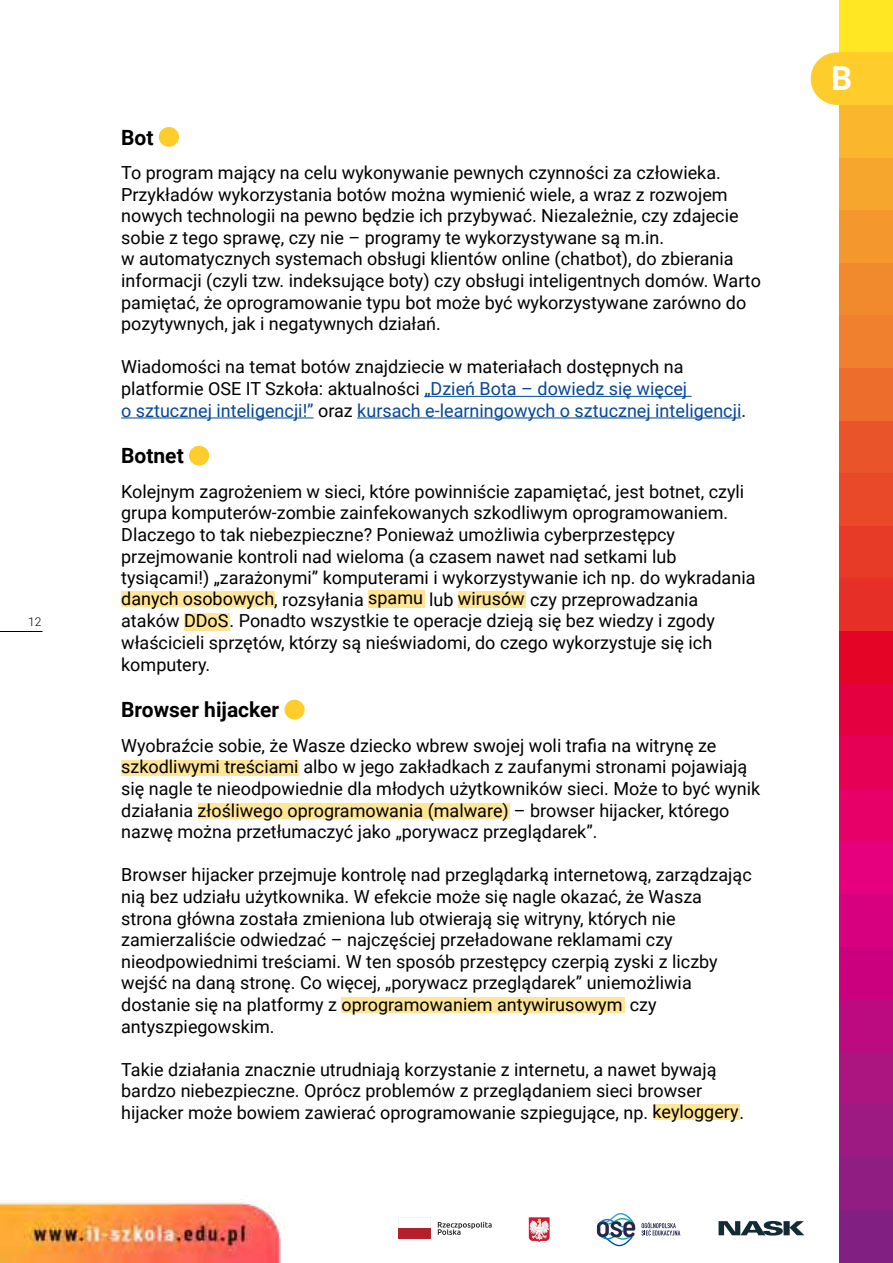
<style>
.page{position:relative;width:893px;height:1263px;background:#fff}
.page>*{position:absolute;margin:0;border:0;box-sizing:border-box;transform-origin:0 0}
.t1{font:700 33px "Roboto";color:#fff}
.t2{font:700 21px "Roboto";color:#000}
.t3{font:18px/21.6px "Roboto";color:#000}
.t4{font:300 12px "Roboto";color:#000}
.s1{color:#054798}
</style>
<div class="page">
<img style="left:1px;top:1184px;width:839px;height:79px">
<svg style="left:719px;top:1221px;width:85px;height:14px"></svg>
<svg style="left:438px;top:1221px;width:54px;height:14px"></svg>
<svg style="left:398px;top:1217px;width:33px;height:22px"></svg>
<svg style="left:642px;top:1222px;width:38px;height:13px"></svg>
<svg style="left:597px;top:1213px;width:39px;height:33px"></svg>
<svg style="left:529px;top:1217px;width:21px;height:25px"></svg>
<div style="left:840px;top:1243px;width:53px;height:20px;background:#812082"></div>
<hr style="left:0;top:631px;width:43px;height:1px;background:#000">
<div style="left:840px;top:0;width:53px;height:53px;background:#ffe723"></div>
<div style="left:840px;top:53px;width:53px;height:52px;background:#fecc2b"></div>
<div style="left:840px;top:105px;width:53px;height:53px;background:#fab62d"></div>
<div style="left:840px;top:158px;width:53px;height:52px;background:#f7a62d"></div>
<div style="left:840px;top:210px;width:53px;height:53px;background:#f4982d"></div>
<div style="left:840px;top:263px;width:53px;height:53px;background:#f1892d"></div>
<div style="left:840px;top:316px;width:53px;height:52px;background:#f0802d"></div>
<div style="left:840px;top:368px;width:53px;height:53px;background:#ed6e2c"></div>
<div style="left:840px;top:421px;width:53px;height:52px;background:#ea542a"></div>
<div style="left:840px;top:473px;width:53px;height:53px;background:#e94929"></div>
<div style="left:840px;top:526px;width:53px;height:53px;background:#e73b28"></div>
<div style="left:840px;top:579px;width:53px;height:52px;background:#e63027"></div>
<div style="left:840px;top:631px;width:53px;height:53px;background:#e40425"></div>
<div style="left:840px;top:684px;width:53px;height:52px;background:#e40040"></div>
<div style="left:840px;top:736px;width:53px;height:53px;background:#e50056"></div>
<div style="left:840px;top:789px;width:53px;height:53px;background:#e60068"></div>
<div style="left:840px;top:842px;width:53px;height:52px;background:#e6007d"></div>
<div style="left:840px;top:894px;width:53px;height:53px;background:#d7007e"></div>
<div style="left:840px;top:947px;width:53px;height:52px;background:#ca007f"></div>
<div style="left:840px;top:999px;width:53px;height:53px;background:#bc0a80"></div>
<div style="left:840px;top:1052px;width:53px;height:53px;background:#ac1480"></div>
<div style="left:840px;top:1105px;width:53px;height:52px;background:#9c1a81"></div>
<div style="left:840px;top:1157px;width:53px;height:53px;background:#901d81"></div>
<div style="left:840px;top:1210px;width:53px;height:52px;background:#812082"></div>
<hr style="left:424px;top:396px;width:268px;height:1px;background:#054798">
<hr style="left:121px;top:417px;width:193px;height:1px;background:#054798">
<hr style="left:357px;top:417px;width:384px;height:1px;background:#054798">
<div style="left:159px;top:127px;width:20px;height:20px;background:#fecc2b;border-radius:50%"></div>
<div style="left:189px;top:446px;width:20px;height:20px;background:#fecc2b;border-radius:50%"></div>
<div style="left:121px;top:592px;width:153px;height:15px;background:#ffe596"></div>
<div style="left:368px;top:591px;width:57px;height:17px;background:#ffe596"></div>
<div style="left:458px;top:591px;width:68px;height:17px;background:#ffe596"></div>
<div style="left:184px;top:614px;width:46px;height:17px;background:#ffe596"></div>
<div style="left:284px;top:700px;width:21px;height:19px;background:#fecc2b;border-radius:50%"></div>
<div style="left:121px;top:760px;width:178px;height:15px;background:#ffe596"></div>
<div style="left:198px;top:803px;width:311px;height:16px;background:#ffe596"></div>
<div style="left:342px;top:997px;width:283px;height:16px;background:#ffe596"></div>
<div style="left:653px;top:1104px;width:86px;height:16px;background:#ffe596"></div>
<div style="left:811px;top:52px;width:82px;height:53px;background:#fecc2b;border-radius:26px"></div>
<p class="t4" style="left:28px;top:614px;width:15px">12</p>
<p class="t2" style="left:121px;top:122px;width:34px">Bot</p>
<p class="t3" style="left:121px;top:161px;width:641px">To program mający na celu wykonywanie pewnych czynności za człowieka.<br>Przykładów wykorzystania botów można wymienić wiele, a wraz z rozwojem nowych technologii na pewno będzie ich przybywać. Niezależnie, czy zdajecie sobie z tego sprawę, czy nie – programy te wykorzystywane są m.in.<br>w automatycznych systemach obsługi klientów online (chatbot), do zbierania informacji (czyli tzw. indeksujące boty) czy obsługi inteligentnych domów. Warto pamiętać, że oprogramowanie typu bot może być wykorzystywane zarówno do pozytywnych, jak i negatywnych działań.</p>
<p class="t3" style="left:121px;top:356px;width:626px">Wiadomości na temat botów znajdziecie w materiałach dostępnych na platformie OSE IT Szkoła: aktualności <span class="s1">„Dzień Bota – dowiedz się więcej<br>o sztucznej inteligencji!”</span> oraz <span class="s1">kursach e-learningowych o sztucznej inteligencji</span>.</p>
<p class="t2" style="left:121px;top:441px;width:64px">Botnet</p>
<p class="t3" style="left:121px;top:480px;width:636px">Kolejnym zagrożeniem w sieci, które powinniście zapamiętać, jest botnet, czyli grupa komputerów-zombie zainfekowanych szkodliwym oprogramowaniem.<br>Dlaczego to tak niebezpieczne? Ponieważ umożliwia cyberprzestępcy przejmowanie kontroli nad wieloma (a czasem nawet nad setkami lub tysiącami!) „zarażonymi” komputerami i wykorzystywanie ich np. do wykradania danych osobowych, rozsyłania spamu lub wirusów czy przeprowadzania ataków DDoS. Ponadto wszystkie te operacje dzieją się bez wiedzy i zgody właścicieli sprzętów, którzy są nieświadomi, do czego wykorzystuje się ich komputery.</p>
<p class="t2" style="left:121px;top:695px;width:160px">Browser hijacker</p>
<p class="t3" style="left:121px;top:734px;width:640px">Wyobraźcie sobie, że Wasze dziecko wbrew swojej woli trafia na witrynę ze szkodliwymi treściami albo w jego zakładkach z zaufanymi stronami pojawiają się nagle te nieodpowiednie dla młodych użytkowników sieci. Może to być wynik działania złośliwego oprogramowania (malware) – browser hijacker, którego nazwę można przetłumaczyć jako „porywacz przeglądarek”.</p>
<p class="t3" style="left:121px;top:863px;width:632px">Browser hijacker przejmuje kontrolę nad przeglądarką internetową, zarządzając nią bez udziału użytkownika. W efekcie może się nagle okazać, że Wasza strona główna została zmieniona lub otwierają się witryny, których nie zamierzaliście odwiedzać – najczęściej przeładowane reklamami czy nieodpowiednimi treściami. W ten sposób przestępcy czerpią zyski z liczby wejść na daną stronę. Co więcej, „porywacz przeglądarek” uniemożliwia dostanie się na platformy z oprogramowaniem antywirusowym czy antyszpiegowskim.</p>
<p class="t3" style="left:121px;top:1058px;width:624px">Takie działania znacznie utrudniają korzystanie z internetu, a nawet bywają bardzo niebezpieczne. Oprócz problemów z przeglądaniem sieci browser hijacker może bowiem zawierać oprogramowanie szpiegujące, np. keyloggery.</p>
<h1 class="t1" style="left:831px;top:56px;width:23px">B</h1>
</div>
